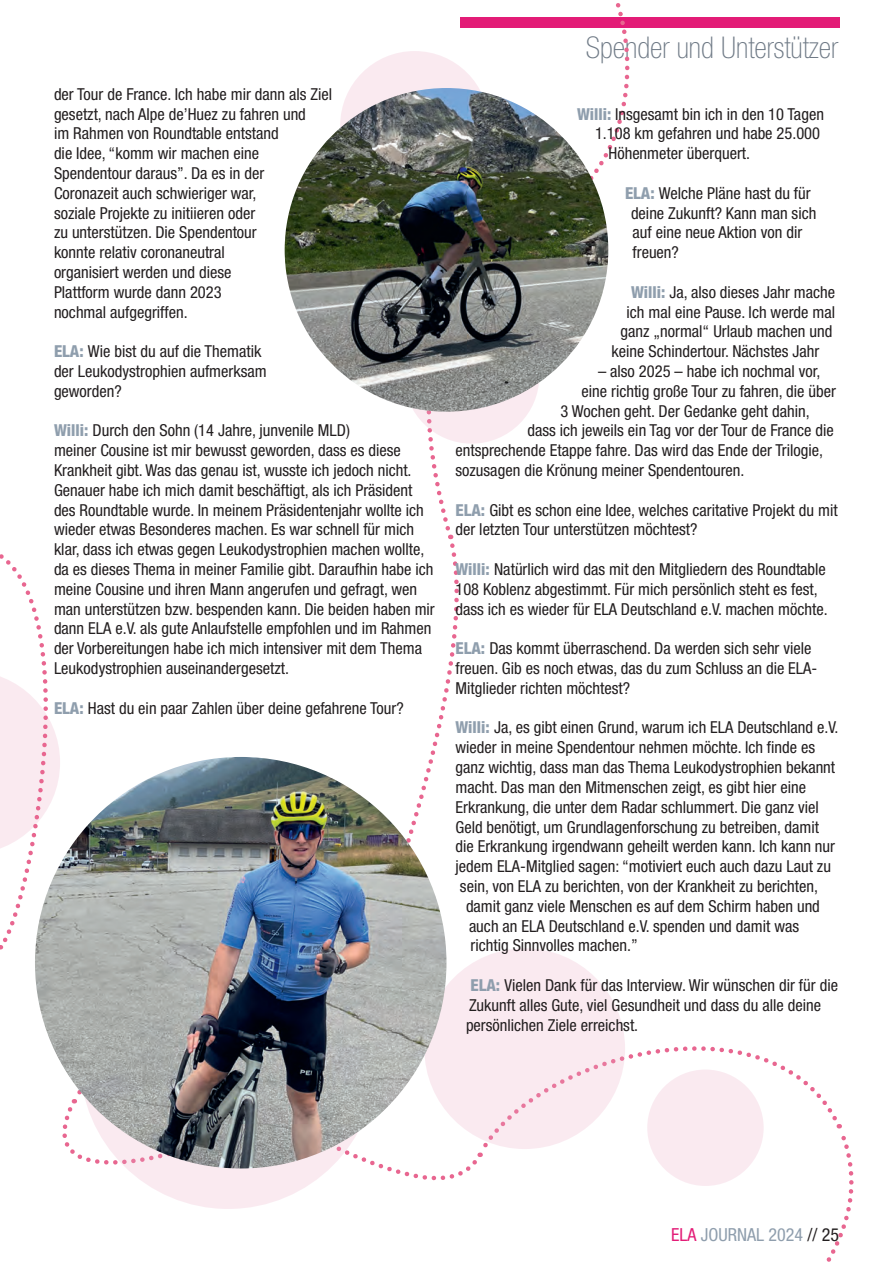
<style>
.page{position:relative;width:893px;height:1263px;background:#fff}
.page>*{position:absolute;margin:0;border:0;box-sizing:border-box;transform-origin:0 0}
.t1{font:100 condensed 30px "Helvetica Neue LT Std";color:#6f7a86}
.t2{font:condensed 18px "Helvetica Neue LT Std";color:#8f9ead}
.Text{font:condensed 16.5px/19.8px "Helvetica Neue LT Std";color:#231f20}
.s1{font-weight:800;color:#8f9ead}
.s2{color:#e31c77}
.s3{color:#231f20}
</style>
<div class="page">
<div style="left:460px;top:17px;width:380px;height:11px;background:#e31c77"></div>
<svg style="left:481px;top:1046px;width:356px;height:111px"></svg>
<svg style="left:326px;top:1067px;width:154px;height:114px"></svg>
<svg style="left:317px;top:539px;width:142px;height:528px"></svg>
<svg style="left:756px;top:1124px;width:98px;height:138px"></svg>
<svg style="left:62px;top:1067px;width:254px;height:138px"></svg>
<svg style="left:427px;top:3px;width:203px;height:536px"></svg>
<svg style="left:0;top:554px;width:108px;height:392px"></svg>
<svg style="left:0;top:916px;width:3px;height:34px"></svg>
<div style="left:340px;top:51px;width:149px;height:149px;background:#faeaf0;border-radius:50%"></div>
<div style="left:404px;top:308px;width:135px;height:136px;background:#faeaf0;border-radius:50%"></div>
<div style="left:80px;top:913px;width:296px;height:296px;background:#faeaf0;border-radius:50%"></div>
<div style="left:424px;top:948px;width:201px;height:201px;background:#faeaf0;border-radius:50%"></div>
<div style="left:647px;top:1069px;width:117px;height:117px;background:#faeaf0;border-radius:50%"></div>
<img style="left:285px;top:88px;width:323px;height:324px;border-radius:162px">
<img style="left:35px;top:757px;width:411px;height:411px;border-radius:206px">
<p class="Text" style="left:54px;top:84px;width:280px">der Tour de France. Ich habe mir dann als Ziel gesetzt, nach Alpe de’Huez zu fahren und<br>im Rahmen von Roundtable entstand<br>die Idee, “komm wir machen eine Spendentour daraus”. Da es in der Coronazeit auch schwieriger war,<br>soziale Projekte zu initiieren oder<br>zu unterstützen. Die Spendentour<br>konnte relativ coronaneutral<br>organisiert werden und diese<br>Plattform wurde dann 2023<br>nochmal aufgegriffen.</p>
<p class="Text" style="left:54px;top:341px;width:214px"><span class="s1">ELA:</span> Wie bist du auf die Thematik der Leukodystrophien aufmerksam geworden?</p>
<p class="Text" style="left:54px;top:421px;width:382px"><span class="s1">Willi:</span> Durch den Sohn (14 Jahre, junvenile MLD)<br>meiner Cousine ist mir bewusst geworden, dass es diese Krankheit gibt. Was das genau ist, wusste ich jedoch nicht.<br>Genauer habe ich mich damit beschäftigt, als ich Präsident des Roundtable wurde. In meinem Präsidentenjahr wollte ich wieder etwas Besonderes machen. Es war schnell für mich klar, dass ich etwas gegen Leukodystrophien machen wollte, da es dieses Thema in meiner Familie gibt. Daraufhin habe ich meine Cousine und ihren Mann angerufen und gefragt, wen man unterstützen bzw. bespenden kann. Die beiden haben mir dann ELA e.V. als gute Anlaufstelle empfohlen und im Rahmen der Vorbereitungen habe ich mich intensiver mit dem Thema Leukodystrophien auseinandergesetzt.</p>
<p class="Text" style="left:54px;top:698px;width:351px"><span class="s1">ELA:</span> Hast du ein paar Zahlen über deine gefahrene Tour?</p>
<h1 class="t1" style="left:586px;top:31px;width:254px">Spender und Unterstützer</h1>
<p class="Text" style="left:577px;top:104px;width:248px"><span class="s1">Willi:</span> Insgesamt bin ich in den 10 Tagen</p>
<p class="Text" style="left:595px;top:124px;width:227px">1.108 km gefahren und habe 25.000</p>
<p class="Text" style="left:608px;top:143px;width:143px">Höhenmeter überquert.</p>
<p class="Text" style="left:631px;top:183px;width:187px;text-indent:-6px"><span class="s1">ELA:</span> Welche Pläne hast du für deine Zukunft? Kann man sich auf eine neue Aktion von dir freuen?</p>
<p class="Text" style="left:631px;top:282px;width:206px"><span class="s1">Willi:</span> Ja, also dieses Jahr mache</p>
<p class="Text" style="left:626px;top:302px;width:210px">ich mal eine Pause. Ich werde mal</p>
<p class="Text" style="left:620px;top:322px;width:213px">ganz „normal“ Urlaub machen und</p>
<p class="Text" style="left:611px;top:341px;width:209px">keine Schindertour. Nächstes Jahr</p>
<p class="Text" style="left:598px;top:361px;width:224px">– also 2025 – habe ich nochmal vor,</p>
<p class="Text" style="left:581px;top:381px;width:256px">eine richtig große Tour zu fahren, die über</p>
<p class="Text" style="left:560px;top:401px;width:251px">3 Wochen geht. Der Gedanke geht dahin,</p>
<p class="Text" style="left:527px;top:421px;width:308px">dass ich jeweils ein Tag vor der Tour de France die</p>
<p class="Text" style="left:455px;top:440px;width:369px">entsprechende Etappe fahre. Das wird das Ende der Trilogie,</p>
<p class="Text" style="left:455px;top:460px;width:291px">sozusagen die Krönung meiner Spendentouren.</p>
<p class="Text" style="left:455px;top:500px;width:384px"><span class="s1">ELA:</span> Gibt es schon eine Idee, welches caritative Projekt du mit der letzten Tour unterstützen möchtest?</p>
<p class="Text" style="left:455px;top:559px;width:374px"><span class="s1">Willi:</span> Natürlich wird das mit den Mitgliedern des Roundtable<br>108 Koblenz abgestimmt. Für mich persönlich steht es fest, dass ich es wieder für ELA Deutschland e.V. machen möchte.</p>
<p class="Text" style="left:455px;top:638px;width:363px"><span class="s1">ELA:</span> Das kommt überraschend. Da werden sich sehr viele freuen. Gib es noch etwas, das du zum Schluss an die ELA-<br>Mitglieder richten möchtest?</p>
<p class="Text" style="left:455px;top:718px;width:385px"><span class="s1">Willi:</span> Ja, es gibt einen Grund, warum ich ELA Deutschland e.V.</p>
<p class="Text" style="left:455px;top:737px;width:361px">wieder in meine Spendentour nehmen möchte. Ich finde es</p>
<p class="Text" style="left:455px;top:757px;width:381px">ganz wichtig, dass man das Thema Leukodystrophien bekannt</p>
<p class="Text" style="left:455px;top:777px;width:352px">macht. Das man den Mitmenschen zeigt, es gibt hier eine</p>
<p class="Text" style="left:455px;top:797px;width:365px">Erkrankung, die unter dem Radar schlummert. Die ganz viel</p>
<p class="Text" style="left:455px;top:817px;width:365px">Geld benötigt, um Grundlagenforschung zu betreiben, damit</p>
<p class="Text" style="left:455px;top:836px;width:381px">die Erkrankung irgendwann geheilt werden kann. Ich kann nur</p>
<p class="Text" style="left:455px;top:856px;width:377px">jedem ELA-Mitglied sagen: “motiviert euch auch dazu Laut zu</p>
<p class="Text" style="left:460px;top:876px;width:360px">sein, von ELA zu berichten, von der Krankheit zu berichten,</p>
<p class="Text" style="left:466px;top:896px;width:355px">damit ganz viele Menschen es auf dem Schirm haben und</p>
<p class="Text" style="left:469px;top:916px;width:332px">auch an ELA Deutschland e.V. spenden und damit was</p>
<p class="Text" style="left:470px;top:935px;width:169px">richtig Sinnvolles machen.”</p>
<p class="Text" style="left:466px;top:975px;width:374px"><span class="s1">ELA:</span> Vielen Dank für das Interview. Wir wünschen dir für die<br>Zukunft alles Gute, viel Gesundheit und dass du alle deine persönlichen Ziele erreichst.</p>
<p class="t2" style="left:671px;top:1224px;width:169px"><span class="s2">ELA</span> JOURNAL 2024 <span class="s3">// 25</span></p>
</div>
